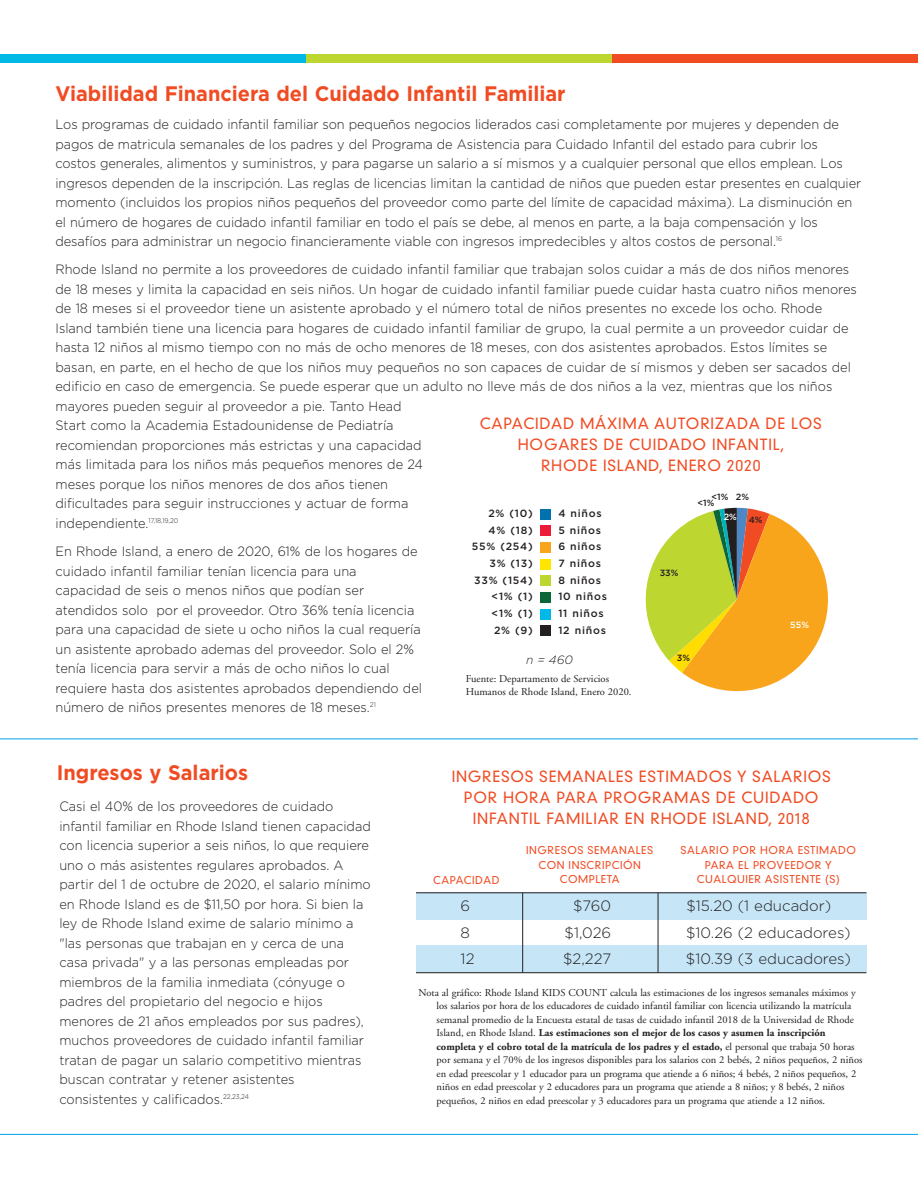
<style>
.page{position:relative;width:918px;height:1188px;background:#fff}
.page>*{position:absolute;margin:0;border:0;box-sizing:border-box;transform-origin:0 0}
.t1{font:700 21px "Gotham";color:#f04b22;scale:.95 1}
.t2{font:300 15px/21px "DIN Neuzeit Grotesk";letter-spacing:.05em;color:#f04b22;text-align:center}
.t3{font:300 15px "Gotham";color:#231f20}
.t4{font:300 13.5px/19.5px "Gotham";color:#231f20;scale:.95 1}
.t5{font:italic 300 12px "Gotham";color:#231f20}
.t6{font:10.5px/13.5px "Adobe Garamond";color:#231f20}
.t7{font:300 10.5px/14.2px "DIN Neuzeit Grotesk";letter-spacing:.05em;color:#f04b22;text-align:center}
.t8{font:500 10.5px "Gotham";letter-spacing:.07em;color:#231f20}
.t9{font:500 9px "Gotham";color:#231f20}
.t10{font:500 9px "Gotham";color:#fff}
.s1{font-weight:700}
</style>
<div class="page">
<div style="left:612px;top:54px;width:306px;height:9px;background:#f04b22"></div>
<div style="left:306px;top:54px;width:306px;height:9px;background:#bed630"></div>
<div style="left:0;top:54px;width:306px;height:9px;background:#00b9e7"></div>
<hr style="left:0;top:1134px;width:918px;height:1px;background:#00a1e4">
<div style="left:540px;top:509px;width:11px;height:10px;background:#0071ad"></div>
<div style="left:540px;top:525px;width:11px;height:11px;background:#ed1a38"></div>
<div style="left:540px;top:542px;width:11px;height:11px;background:#f9a51b"></div>
<div style="left:540px;top:559px;width:11px;height:10px;background:#ffe601"></div>
<div style="left:540px;top:575px;width:11px;height:11px;background:#bed630"></div>
<div style="left:540px;top:592px;width:11px;height:11px;background:#0c6638"></div>
<div style="left:540px;top:609px;width:11px;height:10px;background:#00b9e7"></div>
<div style="left:540px;top:625px;width:11px;height:11px;background:#231f20"></div>
<svg style="left:645px;top:508px;width:183px;height:184px"></svg>
<div style="left:416px;top:893px;width:450px;height:27px;background:#c6e6f8"></div>
<div style="left:416px;top:946px;width:450px;height:27px;background:#c6e6f8"></div>
<hr style="left:416px;top:892px;width:450px;height:1px;background:#231f20">
<hr style="left:416px;top:972px;width:450px;height:1px;background:#231f20">
<hr style="left:522px;top:893px;width:1px;height:80px;background:#231f20">
<hr style="left:658px;top:893px;width:1px;height:80px;background:#231f20">
<hr style="left:0;top:739px;width:918px;height:1px;background:#00a1e4">
<h1 class="t1" style="left:56px;top:86px;width:539px">Viabilidad Financiera del Cuidado Infantil Familiar</h1>
<p class="t4" style="left:56px;top:116px;width:850px">Los programas de cuidado infantil familiar son pequeños negocios liderados casi completamente por mujeres y dependen de pagos de matricula semanales de los padres y del Programa de Asistencia para Cuidado Infantil del estado para cubrir los costos generales, alimentos y suministros, y para pagarse un salario a sí mismos y a cualquier personal que ellos emplean. Los ingresos dependen de la inscripción. Las reglas de licencias limitan la cantidad de niños que pueden estar presentes en cualquier momento (incluidos los propios niños pequeños del proveedor como parte del límite de capacidad máxima). La disminución en el número de hogares de cuidado infantil familiar en todo el país se debe, al menos en parte, a la baja compensación y los desafíos para administrar un negocio financieramente viable con ingresos impredecibles y altos costos de personal.<sup>16</sup></p>
<p class="t4" style="left:56px;top:261px;width:845px">Rhode Island no permite a los proveedores de cuidado infantil familiar que trabajan solos cuidar a más de dos niños menores de 18 meses y limita la capacidad en seis niños. Un hogar de cuidado infantil familiar puede cuidar hasta cuatro niños menores de 18 meses si el proveedor tiene un asistente aprobado y el número total de niños presentes no excede los ocho. Rhode Island también tiene una licencia para hogares de cuidado infantil familiar de grupo, la cual permite a un proveedor cuidar de hasta 12 niños al mismo tiempo con no más de ocho menores de 18 meses, con dos asistentes aprobados. Estos límites se basan, en parte, en el hecho de que los niños muy pequeños no son capaces de cuidar de sí mismos y deben ser sacados del edificio en caso de emergencia. Se puede esperar que un adulto no lleve más de dos niños a la vez, mientras que los niños mayores pueden seguir al proveedor a pie. Tanto Head<br>Start como la Academia Estadounidense de Pediatría<br>recomiendan proporciones más estrictas y una capacidad<br>más limitada para los niños más pequeños menores de 24<br>meses porque los niños menores de dos años tienen<br>dificultades para seguir instrucciones y actuar de forma<br>independiente.<sup>17,18,19,20</sup></p>
<p class="t4" style="left:56px;top:543px;width:387px">En Rhode Island, a enero de 2020, 61% de los hogares de cuidado infantil familiar tenían licencia para una capacidad de seis o menos niños que podían ser atendidos solo por el proveedor. Otro 36% tenía licencia para una capacidad de siete u ocho niños la cual requería un asistente aprobado ademas del proveedor. Solo el 2% tenía licencia para servir a más de ocho niños lo cual requiere hasta dos asistentes aprobados dependiendo del número de niños presentes menores de 18 meses.<sup>21</sup></p>
<p class="t2" style="left:480px;top:415px;width:344px">CAPACIDAD MÁXIMA AUTORIZADA DE LOS<br>HOGARES DE CUIDADO INFANTIL,<br>RHODE ISLAND, ENERO 2020</p>
<p class="t8" style="left:488px;top:510px;width:46px">2% (10)</p>
<p class="t8" style="left:558px;top:510px;width:45px">4 niños</p>
<p class="t8" style="left:489px;top:526px;width:46px">4% (18)</p>
<p class="t8" style="left:558px;top:526px;width:44px">5 niños</p>
<p class="t8" style="left:472px;top:543px;width:62px">55% (254)</p>
<p class="t8" style="left:558px;top:543px;width:45px">6 niños</p>
<p class="t8" style="left:489px;top:560px;width:45px">3% (13)</p>
<p class="t8" style="left:558px;top:560px;width:44px">7 niños</p>
<p class="t8" style="left:474px;top:576px;width:60px">33% (154)</p>
<p class="t8" style="left:558px;top:576px;width:44px">8 niños</p>
<p class="t8" style="left:492px;top:593px;width:43px">&lt;1% (1)</p>
<p class="t8" style="left:558px;top:593px;width:50px">10 niños</p>
<p class="t8" style="left:492px;top:610px;width:43px">&lt;1% (1)</p>
<p class="t8" style="left:558px;top:610px;width:47px">11 niños</p>
<p class="t8" style="left:494px;top:626px;width:40px">2% (9)</p>
<p class="t8" style="left:558px;top:626px;width:49px">12 niños</p>
<p class="t9" style="left:736px;top:494px;width:15px">2%</p>
<p class="t9" style="left:711px;top:494px;width:18px">&lt;1%</p>
<p class="t9" style="left:697px;top:500px;width:18px">&lt;1%</p>
<p class="t10" style="left:724px;top:514px;width:15px">2%</p>
<p class="t9" style="left:749px;top:516px;width:15px">4%</p>
<p class="t9" style="left:660px;top:570px;width:20px">33%</p>
<p class="t10" style="left:790px;top:622px;width:20px">55%</p>
<p class="t9" style="left:677px;top:655px;width:15px">3%</p>
<p class="t5" style="left:526px;top:656px;width:48px">n = 460</p>
<p class="t6" style="left:466px;top:673px;width:167px">Fuente: Departamento de Servicios<br>Humanos de Rhode Island, Enero 2020.</p>
<h1 class="t1" style="left:57px;top:765px;width:203px">Ingresos y Salarios</h1>
<p class="t4" style="left:59px;top:798px;width:329px">Casi el 40% de los proveedores de cuidado infantil familiar en Rhode Island tienen capacidad con licencia superior a seis niños, lo que requiere uno o más asistentes regulares aprobados. A partir del 1 de octubre de 2020, el salario mínimo en Rhode Island es de $11,50 por hora. Si bien la ley de Rhode Island exime de salario mínimo a "las personas que trabajan en y cerca de una casa privada" y a las personas empleadas por miembros de la familia inmediata (cónyuge o padres del propietario del negocio e hijos menores de 21 años empleados por sus padres), muchos proveedores de cuidado infantil familiar tratan de pagar un salario competitivo mientras buscan contratar y retener asistentes consistentes y calificados.<sup>22,23,24</sup></p>
<p class="t2" style="left:452px;top:768px;width:381px">INGRESOS SEMANALES ESTIMADOS Y SALARIOS<br>POR HORA PARA PROGRAMAS DE CUIDADO<br>INFANTIL FAMILIAR EN RHODE ISLAND, 2018</p>
<p class="t7" style="left:526px;top:844px;width:128px">INGRESOS SEMANALES<br>CON INSCRIPCIÓN<br>COMPLETA</p>
<p class="t7" style="left:681px;top:844px;width:177px">SALARIO POR HORA ESTIMADO<br>PARA EL PROVEEDOR Y</p>
<p class="t7" style="left:433px;top:874px;width:68px">CAPACIDAD</p>
<p class="t7" style="left:697px;top:873px;width:144px">CUALQUIER ASISTENTE (S)</p>
<p class="t3" style="left:461px;top:901px;width:11px">6</p>
<p class="t3" style="left:573px;top:901px;width:40px">$760</p>
<p class="t3" style="left:686px;top:901px;width:146px">$15.20 (1 educador)</p>
<p class="t3" style="left:461px;top:927px;width:11px">8</p>
<p class="t3" style="left:565px;top:927px;width:48px">$1,026</p>
<p class="t3" style="left:686px;top:927px;width:166px">$10.26 (2 educadores)</p>
<p class="t3" style="left:461px;top:953px;width:15px">12</p>
<p class="t3" style="left:563px;top:953px;width:50px">$2,227</p>
<p class="t3" style="left:686px;top:953px;width:167px">$10.39 (3 educadores)</p>
<p class="t6" style="left:437px;top:987px;width:427px;text-indent:-18px">Nota al gráfico: Rhode Island KIDS COUNT calcula las estimaciones de los ingresos semanales máximos y los salarios por hora de los educadores de cuidado infantil familiar con licencia utilizando la matrícula semanal promedio de la Encuesta estatal de tasas de cuidado infantil 2018 de la Universidad de Rhode Island, en Rhode Island. <span class="s1">Las estimaciones son el mejor de los casos y asumen la inscripción completa y el cobro total de la matrícula de los padres y el estado,</span> el personal que trabaja 50 horas por semana y el 70% de los ingresos disponibles para los salarios con 2 bebés, 2 niños pequeños, 2 niños en edad preescolar y 1 educador para un programa que atiende a 6 niños; 4 bebés, 2 niños pequeños, 2 niños en edad preescolar y 2 educadores para un programa que atiende a 8 niños; y 8 bebés, 2 niños pequeños, 2 niños en edad preescolar y 3 educadores para un programa que atiende a 12 niños.</p>
</div>
